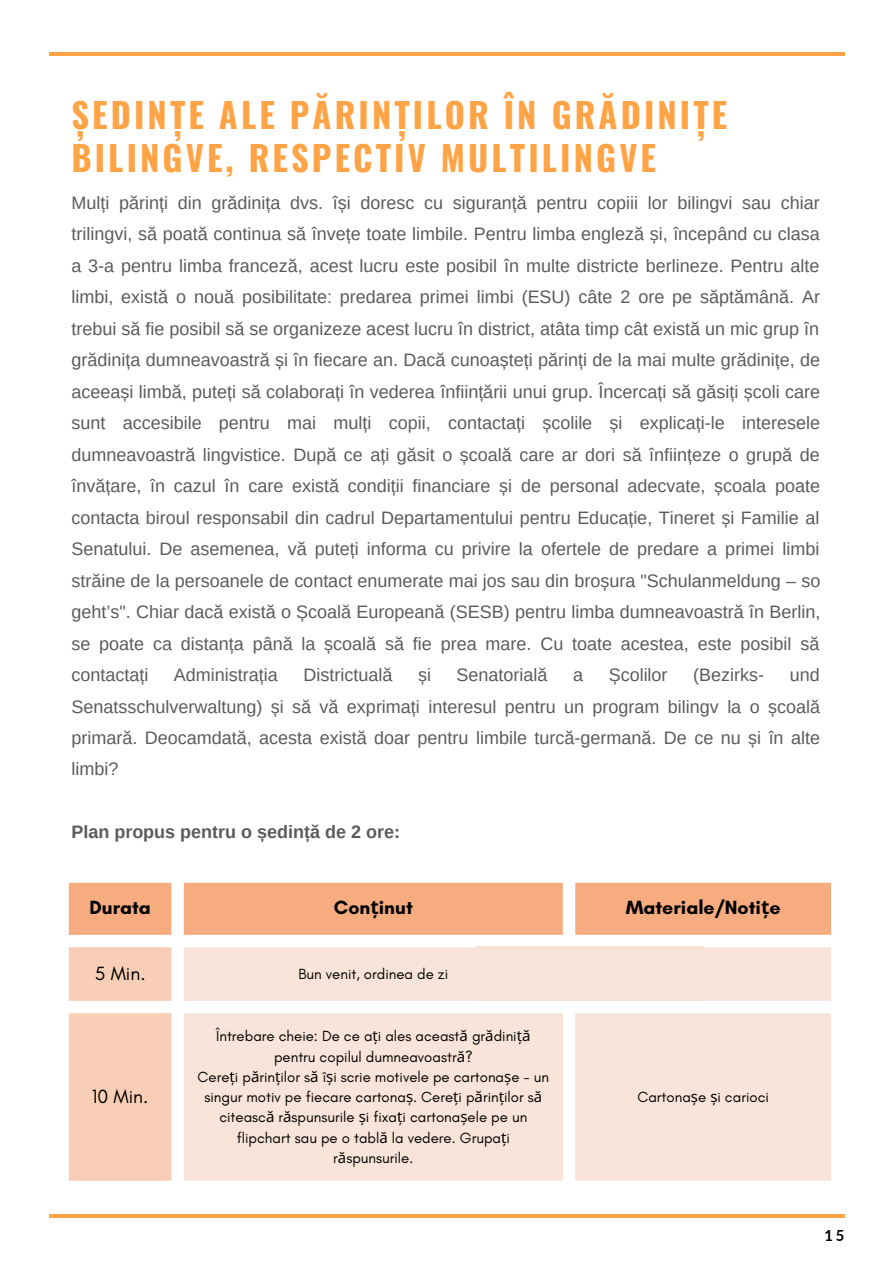
<style>
.page{position:relative;width:893px;height:1264px;background:#fff}
.page>*{position:absolute;margin:0;border:0;box-sizing:border-box;transform-origin:0 0}
.t1{font:700 34.5px/42.8px "Oswald";letter-spacing:.09em;color:#ffa446}
.t2{font:700 19.5px "Glacial Indifference";color:#000}
.t3{font:19.5px "Glacial Indifference";color:#000}
.t4{font:18px/31.5px "Arimo";color:#000;text-align:justify}
.t5{font:700 18px "Arimo";color:#000}
.t6{font:15px/20.2px "Glacial Indifference";color:#000;text-align:center}
.t7{font:700 15px "Aleo";color:#000}
.s1{font-family:"Noto Sans"}
</style>
<div class="page">
<hr style="left:49px;top:52px;width:795px;height:3px;background:#ffa446">
<hr style="left:49px;top:1214px;width:795px;height:3px;background:#ffa446">
<div style="left:69px;top:882px;width:762px;height:52px;background:#f6ac7f"></div>
<div style="left:69px;top:947px;width:102px;height:233px;background:#f8cfb6"></div>
<svg style="left:184px;top:947px;width:647px;height:233px;background:#f8e5db"></svg>
<div style="left:476px;top:946px;width:229px;height:54px;background:#f8e4d9"></div>
<p class="t1" style="left:71px;top:92px;width:657px">ȘEDINȚE ALE PĂRINȚILOR ÎN GRĂDINIȚE<br>BILINGVE, RESPECTIV MULTILINGVE</p>
<p class="t4" style="left:71px;top:187px;width:750px">Mulți părinți din grădinița dvs. își doresc cu siguranță pentru copiii lor bilingvi sau chiar trilingvi, să poată continua să învețe toate limbile. Pentru limba engleză și, începând cu clasa a 3-a pentru limba franceză, acest lucru este posibil în multe districte berlineze. Pentru alte limbi, există o nouă posibilitate: predarea primei limbi (ESU) câte 2 ore pe săptămână. Ar trebui să fie posibil să se organizeze acest lucru în district, atâta timp cât există un mic grup în grădinița dumneavoastră și în fiecare an. Dacă cunoașteți părinți de la mai multe grădinițe, de aceeași limbă, puteți să colaborați în vederea înființării unui grup. Încercați să găsiți școli care sunt accesibile pentru mai mulți copii, contactați școlile și explicați-le interesele dumneavoastră lingvistice. După ce ați găsit o școală care ar dori să înființeze o grupă de învățare, în cazul în care există condiții financiare și de personal adecvate, școala poate contacta biroul responsabil din cadrul Departamentului pentru Educație, Tineret și Familie al Senatului. De asemenea, vă puteți informa cu privire la ofertele de predare a primei limbi străine de la persoanele de contact enumerate mai jos sau din broșura "Schulanmeldung – so geht’s". Chiar dacă există o Școală Europeană (SESB) pentru limba dumneavoastră în Berlin, se poate ca distanța până la școală să fie prea mare. Cu toate acestea, este posibil să contactați</p>
<p class="t4" style="left:174px;top:659px;width:105px">Administrația</p>
<p class="t4" style="left:303px;top:659px;width:90px">Districtuală</p>
<p class="t4" style="left:418px;top:659px;width:14px">și</p>
<p class="t4" style="left:456px;top:659px;width:92px">Senatorială</p>
<p class="t4" style="left:573px;top:659px;width:11px">a</p>
<p class="t4" style="left:608px;top:659px;width:60px">Școlilor</p>
<p class="t4" style="left:693px;top:659px;width:72px">(Bezirks-</p>
<p class="t4" style="left:71px;top:659px;width:750px;text-indent:718px">und Senatsschulverwaltung) și să vă exprimați interesul pentru un program bilingv la o școală primară. Deocamdată, acesta există doar pentru limbile turcă-germană. De ce nu și în alte limbi?</p>
<p class="t5" style="left:71px;top:822px;width:330px">Plan propus pentru o ședință de 2 ore:</p>
<p class="t2" style="left:89px;top:895px;width:63px">Durata</p>
<p class="t2" style="left:334px;top:895px;width:80px">Con<span class="s1">ț</span>inut</p>
<p class="t2" style="left:625px;top:895px;width:156px">Materiale/Noti<span class="s1">ț</span>e</p>
<p class="t3" style="left:95px;top:961px;width:52px">5 Min.</p>
<p class="t6" style="left:298px;top:963px;width:151px">Bun venit, ordinea de zi</p>
<p class="t3" style="left:92px;top:1084px;width:58px">10 Min.</p>
<p class="t6" style="left:216px;top:1025px;width:316px">Întrebare cheie: De ce a<span class="s1">ț</span>i ales aceast<span class="s1">ă</span> gr<span class="s1">ă</span>dini<span class="s1">ță </span>pentru copilul dumneavoastr<span class="s1">ă</span>?</p>
<p class="t6" style="left:198px;top:1066px;width:353px">Cere<span class="s1">ț</span>i p<span class="s1">ă</span>rin<span class="s1">ț</span>ilor s<span class="s1">ă</span> î<span class="s1">ș</span>i scrie motivele pe cartona<span class="s1">ș</span>e - un singur motiv pe fiecare cartona<span class="s1">ș</span>. Cere<span class="s1">ț</span>i p<span class="s1">ă</span>rin<span class="s1">ț</span>ilor s<span class="s1">ă </span>citeasc<span class="s1">ă</span> r<span class="s1">ă</span>spunsurile <span class="s1">ș</span>i fixa<span class="s1">ț</span>i cartona<span class="s1">ș</span>ele pe un flipchart sau pe o tabl<span class="s1">ă</span> la vedere. Grupa<span class="s1">ț</span>i r<span class="s1">ă</span>spunsurile.</p>
<p class="t6" style="left:637px;top:1086px;width:133px">Cartona<span class="s1">ș</span>e <span class="s1">ș</span>i carioci</p>
<p class="t7" style="left:825px;top:1227px;width:20px">15</p>
</div>
